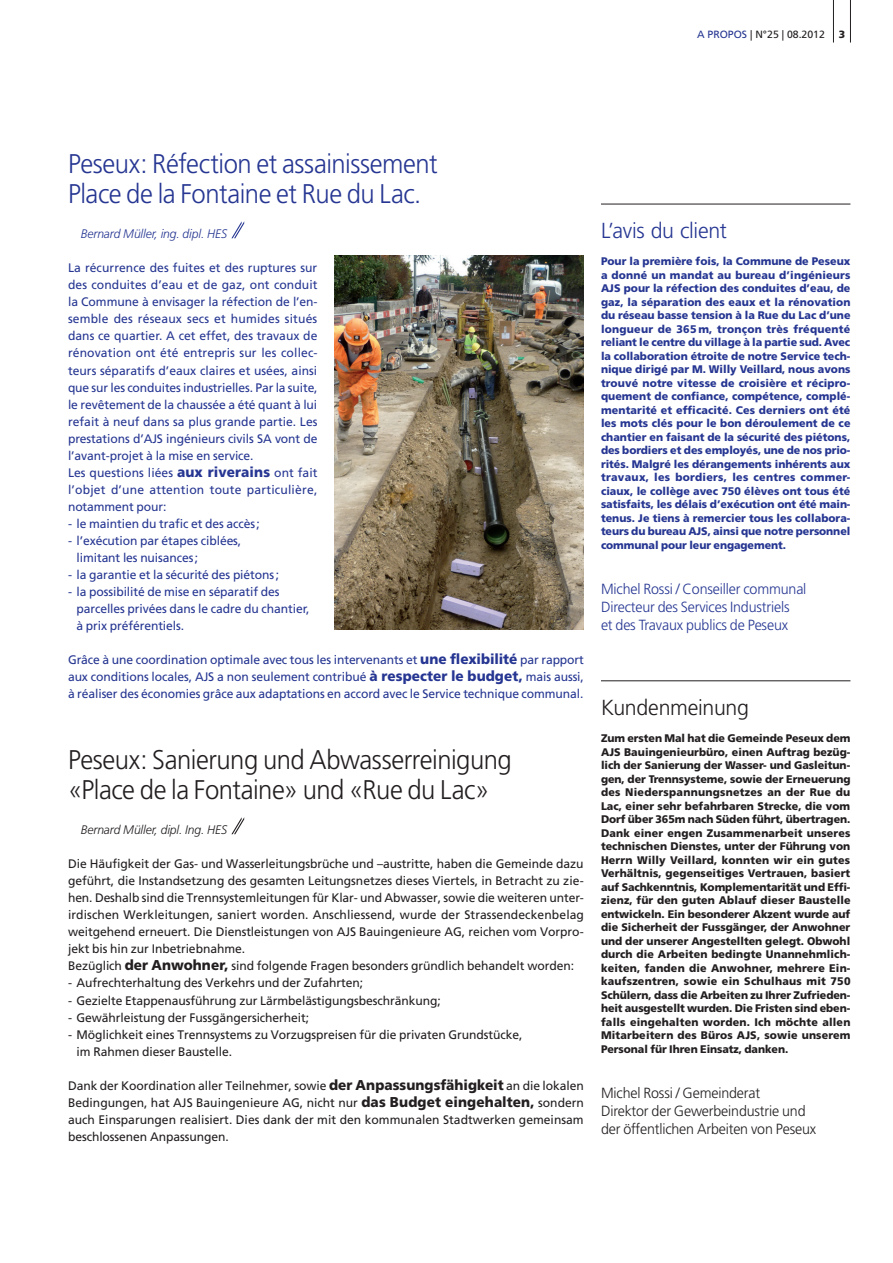
<style>
.page{position:relative;width:893px;height:1263px;background:#fff}
.page>*{position:absolute;margin:0;border:0;box-sizing:border-box;transform-origin:0 0}
.titre_-d{font:300 27px "Frutiger";letter-spacing:-.02em;color:#231f20;scale:.95 1}
.titre_-f{font:300 27px "Frutiger";letter-spacing:-.02em;color:#263692;scale:.95 1}
.titre_-avisclient_-f{font:300 21.75px "Frutiger";letter-spacing:-.015em;color:#263692}
.titre_-avisclient_-d{font:300 21.75px "Frutiger";letter-spacing:-.015em;color:#231f20}
.txt_-signatureclient{font:300 14.7px "Frutiger";letter-spacing:-.01em;color:#263692}
.txt_-signatureclient-2{font:300 14.7px "Frutiger";letter-spacing:-.01em;color:#231f20}
.txt_-f{font:12.3px/17.1px "Frutiger";letter-spacing:-.01em;color:#263692;text-align:justify}
.txt_-d{font:12.3px/17.1px "Frutiger";letter-spacing:-.005em;color:#231f20;text-align:justify}
.txt_-d_liste{font:12.3px/17px "Frutiger";letter-spacing:-.005em;color:#231f20}
.txt_-f_liste{font:12.3px/17px "Frutiger";letter-spacing:-.01em;color:#263692}
.txt_-auteur_-f{font:italic 300 12.3px "Frutiger";letter-spacing:-.01em;color:#263692}
.txt_-auteur_-d{font:italic 300 12.3px "Frutiger";letter-spacing:-.01em;color:#231f20}
.txt_-avisclient_-d{font:900 10.95px/13.5px "Frutiger";letter-spacing:-.01em;color:#231f20;text-align:justify}
.txt_-avisclient_-f{font:900 10.95px/13.5px "Frutiger";letter-spacing:-.01em;color:#263692;text-align:justify}
.t1{font:10.5px "Frutiger";color:#231f20}
.t2{font:900 10.5px "Frutiger";color:#231f20}
.s1{color:#263692}
.s2{font-weight:900;font-size:14.25px}
</style>
<div class="page">
<img style="left:334px;top:255px;width:250px;height:375px">
<hr style="left:601px;top:204px;width:249px;height:1px;background:#231f20">
<hr style="left:601px;top:680px;width:249px;height:1px;background:#231f20">
<svg style="left:231px;top:221px;width:13px;height:17px"></svg>
<svg style="left:231px;top:817px;width:13px;height:17px"></svg>
<hr style="left:833px;top:0;width:1px;height:43px;background:#231f20">
<hr style="left:850px;top:0;width:1px;height:43px;background:#231f20">
<p class="t1" style="left:697px;top:28px;width:129px"><span class="s1">A PROPOS</span> | N°25 | 08.2012</p>
<p class="t2" style="left:839px;top:28px;width:8px">3</p>
<p class="titre_-f" style="left:68px;top:149px;width:391px">Peseux: Réfection et assainissement</p>
<p class="titre_-f" style="left:68px;top:179px;width:373px">Place de la Fontaine et Rue du Lac.</p>
<p class="txt_-auteur_-f" style="left:81px;top:227px;width:148px">Bernard Müller, ing. dipl. HES</p>
<p class="txt_-f" style="left:68px;top:260px;width:251px">La récurrence des fuites et des ruptures sur des conduites d’eau et de gaz, ont conduit la Commune à envisager la réfection de l’en&shy;semble des réseaux secs et humides situés dans ce quartier. A cet effet, des travaux de rénovation ont été entrepris sur les collec&shy;teurs séparatifs d’eaux claires et usées, ainsi que sur les conduites industrielles. Par la suite, le revêtement de la chaussée a été quant à lui refait à neuf dans sa plus grande partie. Les prestations d’AJS ingénieurs civils SA vont de l’avant-projet à la mise en service.</p>
<p class="txt_-f" style="left:68px;top:464px;width:251px">Les questions liées <span class="s2">aux riverains</span> ont fait l’objet d’une attention toute particulière, notamment pour:</p>
<p class="txt_-f_liste" style="left:68px;top:515px;width:193px">- le maintien du trafic et des accès;</p>
<p class="txt_-f_liste" style="left:77px;top:532px;width:166px;text-indent:-9px">- l’exécution par étapes ciblées, limitant les nuisances;</p>
<p class="txt_-f_liste" style="left:68px;top:566px;width:212px">- la garantie et la sécurité des piétons;</p>
<p class="txt_-f_liste" style="left:77px;top:583px;width:235px;text-indent:-9px">- la possibilité de mise en séparatif des parcelles privées dans le cadre du chantier, à prix préférentiels.</p>
<p class="txt_-f" style="left:68px;top:651px;width:517px">Grâce à une coordination optimale avec tous les intervenants et <span class="s2">une flexibilité</span> par rapport aux conditions locales, AJS a non seulement contribué <span class="s2">à respecter le budget,</span> mais aussi, à réaliser des économies grâce aux adaptations en accord avec le Service technique communal.</p>
<p class="titre_-d" style="left:68px;top:745px;width:468px">Peseux: Sanierung und Abwasserreinigung</p>
<p class="titre_-d" style="left:68px;top:775px;width:445px">«Place de la Fontaine» und «Rue du Lac»</p>
<p class="txt_-auteur_-d" style="left:81px;top:823px;width:148px">Bernard Müller, dipl. Ing. HES</p>
<p class="txt_-d" style="left:68px;top:855px;width:517px">Die Häufigkeit der Gas- und Wasserleitungsbrüche und –austritte, haben die Gemeinde dazu geführt, die Instandsetzung des gesamten Leitungsnetzes dieses Viertels, in Betracht zu zie&shy;hen. Deshalb sind die Trennsystemleitungen für Klar- und Abwasser, sowie die weiteren unter&shy;irdischen Werkleitungen, saniert worden. Anschliessend, wurde der Strassendeckenbelag weitgehend erneuert. Die Dienstleistungen von AJS Bauingenieure AG, reichen vom Vorpro&shy;jekt bis hin zur Inbetriebnahme.</p>
<p class="txt_-d" style="left:68px;top:958px;width:508px">Bezüglich <span class="s2">der Anwohner,</span> sind folgende Fragen besonders gründlich behandelt worden:</p>
<p class="txt_-d_liste" style="left:68px;top:975px;width:297px">- Aufrechterhaltung des Verkehrs und der Zufahrten;</p>
<p class="txt_-d_liste" style="left:68px;top:992px;width:374px">- Gezielte Etappenausführung zur Lärmbelästigungsbeschränkung;</p>
<p class="txt_-d_liste" style="left:68px;top:1009px;width:243px">- Gewährleistung der Fussgängersicherheit;</p>
<p class="txt_-d_liste" style="left:77px;top:1026px;width:447px;text-indent:-9px">- Möglichkeit eines Trennsystems zu Vorzugspreisen für die privaten Grundstücke, im Rahmen dieser Baustelle.</p>
<p class="txt_-d" style="left:68px;top:1077px;width:517px">Dank der Koordination aller Teilnehmer, sowie <span class="s2">der Anpassungsfähigkeit</span> an die lokalen Bedingungen, hat AJS Bauingenieure AG, nicht nur <span class="s2">das Budget eingehalten,</span> sondern auch Einsparungen realisiert. Dies dank der mit den kommunalen Stadtwerken gemeinsam beschlossenen Anpassungen.</p>
<p class="titre_-avisclient_-f" style="left:601px;top:218px;width:128px">L’avis du client</p>
<p class="txt_-avisclient_-f" style="left:601px;top:255px;width:251px">Pour la première fois, la Commune de Peseux a donné un mandat au bureau d’ingénieurs AJS pour la réfection des conduites d’eau, de gaz, la séparation des eaux et la rénovation du réseau basse tension à la Rue du Lac d’une longueur de 365 m, tronçon très fréquenté reliant le centre du village à la partie sud. Avec la collaboration étroite de notre Service tech&shy;nique dirigé par M. Willy Veillard, nous avons trouvé notre vitesse de croisière et récipro&shy;quement de confiance, compétence, complé&shy;mentarité et efficacité. Ces derniers ont été les mots clés pour le bon déroulement de ce chantier en faisant de la sécurité des piétons, des bordiers et des employés, une de nos prio&shy;rités. Malgré les dérangements inhérents aux travaux, les bordiers, les centres commer&shy;ciaux, le collège avec 750 élèves ont tous été satisfaits, les délais d’exécution ont été main&shy;tenus. Je tiens à remercier tous les collabora&shy;teurs du bureau AJS, ainsi que notre personnel communal pour leur engagement.</p>
<p class="txt_-signatureclient" style="left:601px;top:580px;width:207px">Michel Rossi / Conseiller communal</p>
<p class="txt_-signatureclient" style="left:601px;top:598px;width:190px">Directeur des Services Industriels</p>
<p class="txt_-signatureclient" style="left:601px;top:616px;width:189px">et des Travaux publics de Peseux</p>
<p class="titre_-avisclient_-d" style="left:601px;top:695px;width:149px">Kundenmeinung</p>
<p class="txt_-avisclient_-d" style="left:601px;top:731px;width:251px">Zum ersten Mal hat die Gemeinde Peseux dem AJS Bauingenieurbüro, einen Auftrag bezüg&shy;lich der Sanierung der Wasser- und Gasleitun&shy;gen, der Trennsysteme, sowie der Erneuerung des Niederspannungsnetzes an der Rue du Lac, einer sehr befahrbaren Strecke, die vom Dorf über 365m nach Süden führt, übertragen.<br>Dank einer engen Zusammenarbeit unseres technischen Dienstes, unter der Führung von Herrn Willy Veillard, konnten wir ein gutes Verhältnis, gegenseitiges Vertrauen, basiert auf Sachkenntnis, Komplementarität und Effi&shy;zienz, für den guten Ablauf dieser Baustelle entwickeln. Ein besonderer Akzent wurde auf die Sicherheit der Fussgänger, der Anwohner und der unserer Angestellten gelegt. Obwohl durch die Arbeiten bedingte Unannehmlich&shy;keiten, fanden die Anwohner, mehrere Ein&shy;kaufszentren, sowie ein Schulhaus mit 750<br>Schülern, dass die Arbeiten zu Ihrer Zufrieden&shy;heit ausgestellt wurden. Die Fristen sind eben&shy;falls eingehalten worden. Ich möchte allen Mitarbeitern des Büros AJS, sowie unserem Personal für Ihren Einsatz, danken.</p>
<p class="txt_-signatureclient-2" style="left:601px;top:1084px;width:161px">Michel Rossi / Gemeinderat</p>
<p class="txt_-signatureclient-2" style="left:601px;top:1102px;width:206px">Direktor der Gewerbeindustrie und</p>
<p class="txt_-signatureclient-2" style="left:601px;top:1120px;width:217px">der öffentlichen Arbeiten von Peseux</p>
</div>
